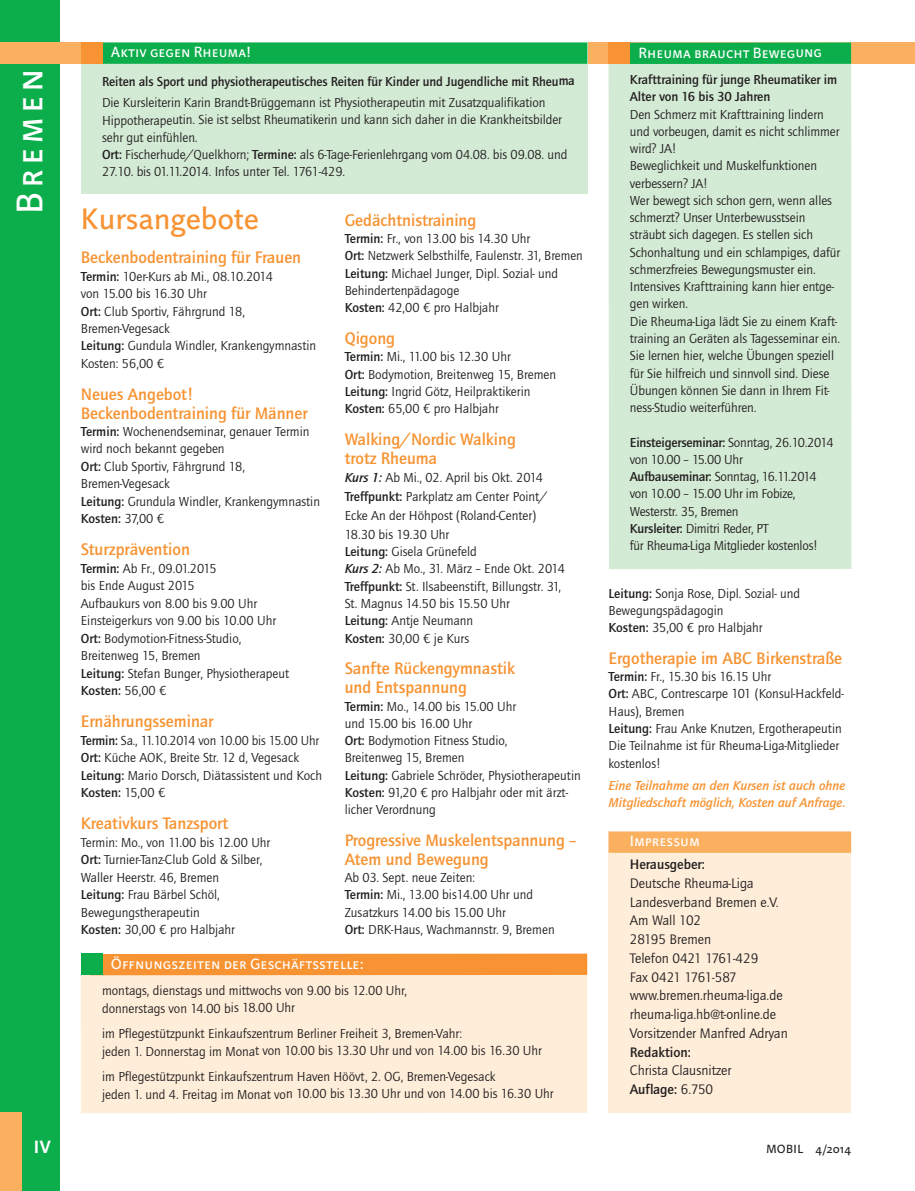
<style>
.page{position:relative;width:915px;height:1191px;background:#fff}
.page>*{position:absolute;margin:0;border:0;box-sizing:border-box;transform-origin:0 0}
.t1{font:37.5px "Linotype Projekt SC";letter-spacing:.1em;color:#fff}
.t2{font:30px "Linotype Projekt";color:#f79332}
.t3{font:700 18px "Linotype Projekt";color:#fff}
.t4{font:500 17.25px/18.8px "Quay Sans ITC";color:#f79332}
.t5{font:15px "Linotype Projekt SC";color:#fff}
.t6{font:14.25px/18.8px "Quay Sans ITC";color:#231f20}
.t7{font:500 14.25px "Quay Sans ITC";color:#231f20}
.t8{font:13.5px/17.2px "Quay Sans ITC";color:#231f20}
.t9{font:500 13.5px/17.2px "Quay Sans ITC";letter-spacing:-.005em;color:#231f20}
.t10{font:italic 500 13.5px/17.2px "Quay Sans ITC";color:#f79332}
.t11{font:12px "Linotype Projekt";letter-spacing:.015em;color:#231f20}
.s1{font-weight:500}
.s2{font-weight:500;font-style:italic}
</style>
<div class="page">
<div style="left:0;top:0;width:60px;height:1191px;background:#0cae4c"></div>
<div style="left:0;top:1113px;width:21px;height:78px;background:#fab05f"></div>
<div style="left:0;top:43px;width:914px;height:21px;background:#fab05f"></div>
<div style="left:608px;top:831px;width:242px;height:282px;background:#feedd9"></div>
<div style="left:608px;top:831px;width:242px;height:22px;background:#fab05f"></div>
<div style="left:81px;top:953px;width:506px;height:160px;background:#feedd9"></div>
<div style="left:90px;top:953px;width:497px;height:22px;background:#f79332"></div>
<div style="left:81px;top:953px;width:21px;height:22px;background:#0cae4c"></div>
<div style="left:81px;top:43px;width:506px;height:151px;background:#d3ead4"></div>
<div style="left:90px;top:43px;width:497px;height:21px;background:#0cae4c"></div>
<div style="left:81px;top:43px;width:21px;height:21px;background:#f79332"></div>
<div style="left:608px;top:43px;width:243px;height:526px;background:#d3ead4"></div>
<div style="left:617px;top:43px;width:233px;height:21px;background:#0cae4c"></div>
<div style="left:608px;top:43px;width:22px;height:21px;background:#f79332"></div>
<h1 class="t1" style="left:17px;top:214px;width:147px;rotate:-90deg">Bremen</h1>
<p class="t5" style="left:111px;top:47px;width:142px">Aktiv gegen Rheuma!</p>
<p class="t9" style="left:102px;top:74px;width:474px">Reiten als Sport und physiotherapeutisches Reiten für Kinder und Jugendliche mit Rheuma</p>
<p class="t8" style="left:102px;top:95px;width:466px">Die Kursleiterin Karin Brandt-Brüggemann ist Physiotherapeutin mit Zusatzqualifikation Hippotherapeutin. Sie ist selbst Rheumatikerin und kann sich daher in die Krankheitsbilder sehr gut einfühlen.<br><span class="s1">Ort:</span> Fischerhude/Quelkhorn; <span class="s1">Termine:</span> als 6-Tage-Ferienlehrgang vom 04.08. bis 09.08. und 27.10. bis 01.11.2014. Infos unter Tel. 1761-429.</p>
<h2 class="t2" style="left:81px;top:209px;width:180px">Kursangebote</h2>
<p class="t4" style="left:81px;top:249px;width:222px">Beckenbodentraining für Frauen</p>
<p class="t8" style="left:81px;top:268px;width:237px"><span class="s1">Termin:</span> 10er-Kurs ab Mi., 08.10.2014<br>von 15.00 bis 16.30 Uhr<br><span class="s1">Ort:</span> Club Sportiv, Fährgrund 18,<br>Bremen-Vegesack<br><span class="s1">Leitung:</span> Gundula Windler, Krankengymnastin<br>Kosten: 56,00 €</p>
<p class="t4" style="left:81px;top:386px;width:228px">Neues Angebot!<br>Beckenbodentraining für Männer</p>
<p class="t8" style="left:81px;top:424px;width:240px"><span class="s1">Termin:</span> Wochenendseminar, genauer Termin wird noch bekannt gegeben<br><span class="s1">Ort:</span> Club Sportiv, Fährgrund 18,<br>Bremen-Vegesack<br><span class="s1">Leitung:</span> Grundula Windler, Krankengymnastin<br><span class="s1">Kosten:</span> 37,00 €</p>
<p class="t4" style="left:81px;top:541px;width:110px">Sturzprävention</p>
<p class="t8" style="left:81px;top:560px;width:210px"><span class="s1">Termin:</span> Ab Fr., 09.01.2015<br>bis Ende August 2015<br>Aufbaukurs von 8.00 bis 9.00 Uhr<br>Einsteigerkurs von 9.00 bis 10.00 Uhr<br><span class="s1">Ort:</span> Bodymotion-Fitness-Studio,<br>Breitenweg 15, Bremen<br><span class="s1">Leitung:</span> Stefan Bunger, Physiotherapeut<br><span class="s1">Kosten:</span> 56,00 €</p>
<p class="t4" style="left:81px;top:713px;width:134px">Ernährungsseminar</p>
<p class="t8" style="left:81px;top:732px;width:243px"><span class="s1">Termin:</span> Sa., 11.10.2014 von 10.00 bis 15.00 Uhr <span class="s1">Ort:</span> Küche AOK, Breite Str. 12 d, Vegesack <span class="s1">Leitung:</span> Mario Dorsch, Diätassistent und Koch <span class="s1">Kosten:</span> 15,00 €</p>
<p class="t4" style="left:81px;top:815px;width:149px">Kreativkurs Tanzsport</p>
<p class="t8" style="left:81px;top:834px;width:191px">Termin: Mo., von 11.00 bis 12.00 Uhr<br><span class="s1">Ort:</span> Turnier-Tanz-Club Gold &amp; Silber,<br>Waller Heerstr. 46, Bremen<br><span class="s1">Leitung:</span> Frau Bärbel Schöl,<br>Bewegungstherapeutin<br><span class="s1">Kosten:</span> 30,00 € pro Halbjahr</p>
<p class="t4" style="left:344px;top:212px;width:133px">Gedächtnistraining</p>
<p class="t8" style="left:344px;top:231px;width:239px"><span class="s1">Termin:</span> Fr., von 13.00 bis 14.30 Uhr<br><span class="s1">Ort:</span> Netzwerk Selbsthilfe, Faulenstr. 31, Bremen <span class="s1">Leitung:</span> Michael Junger, Dipl. Sozial- und Behindertenpädagoge<br><span class="s1">Kosten:</span> 42,00 € pro Halbjahr</p>
<p class="t4" style="left:344px;top:330px;width:52px">Qigong</p>
<p class="t8" style="left:344px;top:349px;width:213px"><span class="s1">Termin:</span> Mi., 11.00 bis 12.30 Uhr<br><span class="s1">Ort:</span> Bodymotion, Breitenweg 15, Bremen <span class="s1">Leitung:</span> Ingrid Götz, Heilpraktikerin <span class="s1">Kosten:</span> 65,00 € pro Halbjahr</p>
<p class="t4" style="left:344px;top:431px;width:173px">Walking/Nordic Walking trotz Rheuma</p>
<p class="t8" style="left:344px;top:469px;width:204px;line-height:18.8px"><span class="s2">Kurs 1:</span> Ab Mi., 02. April bis Okt. 2014<br><span class="s1">Treffpunkt:</span> Parkplatz am Center Point/ Ecke An der Höhpost (Roland-Center)<br>18.30 bis 19.30 Uhr</p>
<p class="t8" style="left:344px;top:544px;width:221px"><span class="s1">Leitung:</span> Gisela Grünefeld<br><span class="s2">Kurs 2:</span> Ab Mo., 31. März – Ende Okt. 2014<br><span class="s1">Treffpunkt:</span> St. Ilsabeenstift, Billungstr. 31,<br>St. Magnus 14.50 bis 15.50 Uhr<br><span class="s1">Leitung:</span> Antje Neumann<br><span class="s1">Kosten:</span> 30,00 € je Kurs</p>
<p class="t4" style="left:344px;top:660px;width:172px">Sanfte Rückengymnastik und Entspannung</p>
<p class="t8" style="left:344px;top:698px;width:237px"><span class="s1">Termin:</span> Mo., 14.00 bis 15.00 Uhr<br>und 15.00 bis 16.00 Uhr<br><span class="s1">Ort:</span> Bodymotion Fitness Studio,<br>Breitenweg 15, Bremen<br><span class="s1">Leitung:</span> Gabriele Schröder, Physiotherapeutin<br><span class="s1">Kosten:</span> 91,20 € pro Halbjahr oder mit ärzt&shy;licher Verordnung</p>
<p class="t4" style="left:344px;top:832px;width:233px">Progressive Muskelentspannung –<br>Atem und Bewegung</p>
<p class="t8" style="left:344px;top:870px;width:211px">Ab 03. Sept. neue Zeiten:<br><span class="s1">Termin:</span> Mi., 13.00 bis14.00 Uhr und<br>Zusatzkurs 14.00 bis 15.00 Uhr<br><span class="s1">Ort:</span> DRK-Haus, Wachmannstr. 9, Bremen</p>
<p class="t5" style="left:111px;top:958px;width:254px">Öffnungszeiten der Geschäftsstelle:</p>
<p class="t8" style="left:102px;top:983px;width:306px">montags, dienstags und mittwochs von 9.00 bis 12.00 Uhr, donnerstags von 14.00 bis 18.00 Uhr</p>
<p class="t8" style="left:102px;top:1026px;width:441px">im Pflegestützpunkt Einkaufszentrum Berliner Freiheit 3, Bremen-Vahr:<br>jeden 1. Donnerstag im Monat von 10.00 bis 13.30 Uhr und von 14.00 bis 16.30 Uhr</p>
<p class="t8" style="left:102px;top:1069px;width:453px">im Pflegestützpunkt Einkaufszentrum Haven Höövt, 2. OG, Bremen-Vegesack<br>jeden 1. und 4. Freitag im Monat von 10.00 bis 13.30 Uhr und von 14.00 bis 16.30 Uhr</p>
<p class="t5" style="left:638px;top:47px;width:185px">Rheuma braucht Bewegung</p>
<p class="t9" style="left:629px;top:72px;width:209px">Krafttraining für junge Rheumatiker im<br>Alter von 16 bis 30 Jahren</p>
<p class="t8" style="left:629px;top:107px;width:212px">Den Schmerz mit Krafttraining lindern und vorbeugen, damit es nicht schlimmer wird? JA!<br>Beweglichkeit und Muskelfunktionen verbessern? JA!<br>Wer bewegt sich schon gern, wenn alles schmerzt? Unser Unterbewusstsein sträubt sich dagegen. Es stellen sich Schonhaltung und ein schlampiges, dafür schmerzfreies Bewegungsmuster ein.<br>Intensives Krafttraining kann hier entge&shy;gen wirken.<br>Die Rheuma-Liga lädt Sie zu einem Kraft&shy;training an Geräten als Tagesseminar ein.<br>Sie lernen hier, welche Übungen speziell für Sie hilfreich und sinnvoll sind. Diese Übungen können Sie dann in Ihrem Fit&shy;ness-Studio weiterführen.</p>
<p class="t8" style="left:629px;top:434px;width:205px"><span class="s1">Einsteigerseminar:</span> Sonntag, 26.10.2014 von 10.00 – 15.00 Uhr<br><span class="s1">Aufbauseminar:</span> Sonntag, 16.11.2014 von 10.00 – 15.00 Uhr im Fobize,<br>Westerstr. 35, Bremen<br><span class="s1">Kursleiter:</span> Dimitri Reder, PT<br>für Rheuma-Liga Mitglieder kostenlos!</p>
<p class="t8" style="left:608px;top:586px;width:193px"><span class="s1">Leitung:</span> Sonja Rose, Dipl. Sozial- und<br>Bewegungspädagogin<br><span class="s1">Kosten:</span> 35,00 € pro Halbjahr</p>
<p class="t4" style="left:608px;top:650px;width:235px">Ergotherapie im ABC Birkenstraße</p>
<p class="t8" style="left:608px;top:669px;width:237px"><span class="s1">Termin:</span> Fr., 15.30 bis 16.15 Uhr<br><span class="s1">Ort:</span> ABC, Contrescarpe 101 (Konsul-Hackfeld-Haus), Bremen<br><span class="s1">Leitung:</span> Frau Anke Knutzen, Ergotherapeutin Die Teilnahme ist für Rheuma-Liga-Mitglieder kostenlos!</p>
<p class="t10" style="left:608px;top:778px;width:238px">Eine Teilnahme an den Kursen ist auch ohne<br>Mitgliedschaft möglich, Kosten auf Anfrage.</p>
<p class="t5" style="left:629px;top:836px;width:71px">Impressum</p>
<p class="t7" style="left:629px;top:859px;width:77px">Herausgeber:</p>
<p class="t6" style="left:629px;top:875px;width:159px">Deutsche Rheuma-Liga<br>Landesverband Bremen e.V.<br>Am Wall 102<br>28195 Bremen<br>Telefon 0421 1761-429<br>Fax 0421 1761-587 www.bremen.rheuma-liga.de rheuma-liga.hb@t-online.de<br>Vorsitzender Manfred Adryan</p>
<p class="t7" style="left:629px;top:1046px;width:62px">Redaktion:</p>
<p class="t6" style="left:629px;top:1062px;width:103px">Christa Clausnitzer<br><span class="s1">Auflage:</span> 6.750</p>
<h3 class="t3" style="left:34px;top:1140px;width:19px">IV</h3>
<p class="t11" style="left:766px;top:1144px;width:86px">MOBIL 4/2014</p>
</div>
